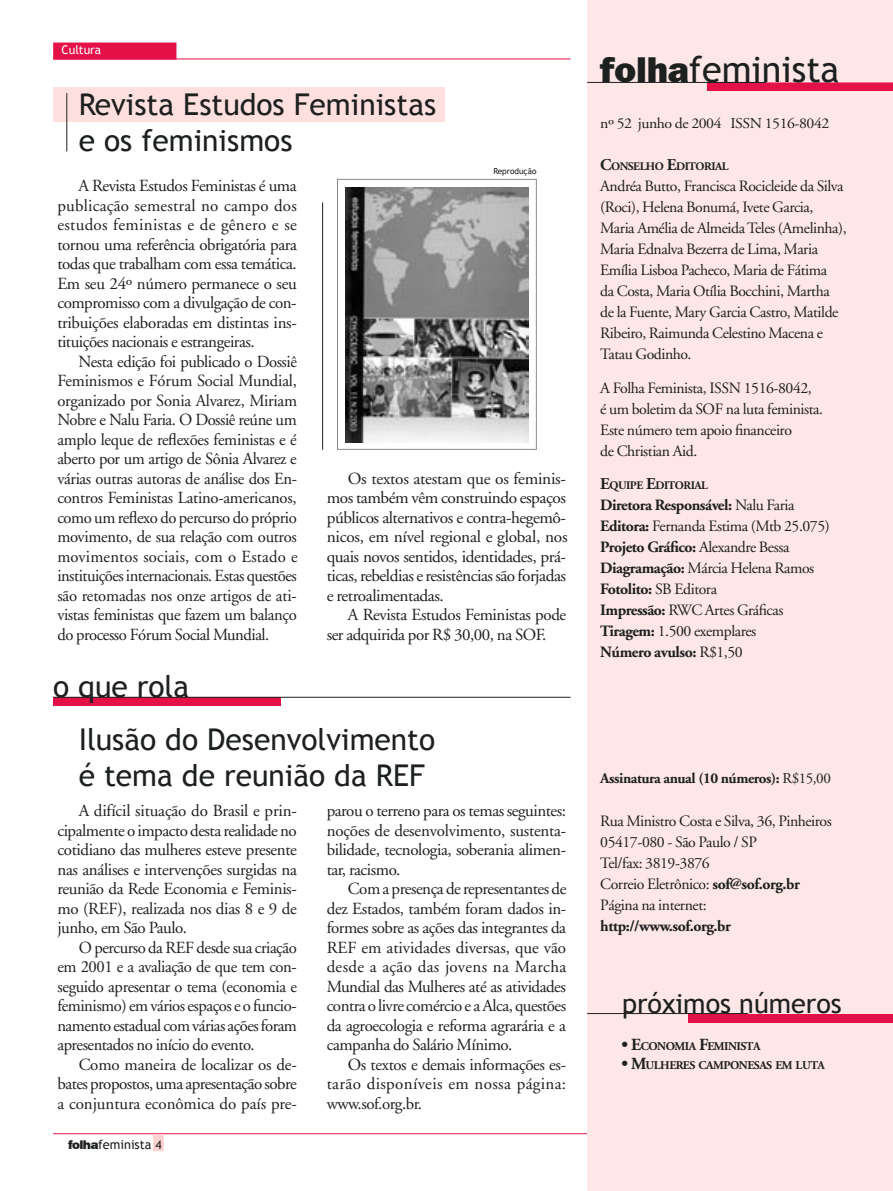
<style>
.page{position:relative;width:893px;height:1191px;background:#fff}
.page>*{position:absolute;margin:0;border:0;box-sizing:border-box;transform-origin:0 0}
.t1{font:36px "Trebuchet MS";color:#1c201e}
.titulinho{font:30px "Trebuchet MS";color:#1c201e}
.titulinho-2{font:27px "Trebuchet MS";color:#1c201e}
.texto{font:16.95px/19.5px "Adobe Garamond";letter-spacing:-.03em;color:#1c201e;text-align:justify}
.texto-2{font:15.75px/21px "Adobe Garamond";letter-spacing:-.03em;color:#1c201e}
.texto-3{font:700 15.75px "Adobe Garamond";letter-spacing:-.03em;color:#1c201e}
.texto-4{font:700 15px "Adobe Garamond";letter-spacing:-.03em;color:#1c201e}
.texto-5{font:15px "Adobe Garamond";letter-spacing:-.03em;color:#1c201e;scale:1.05 1}
.t2{font:12.75px "Trebuchet MS";color:#1c201e}
.cartola{font:12px "Trebuchet MS";color:#fff}
.texto-6{font:700 11.85px "Adobe Garamond";letter-spacing:-.04em;color:#1c201e}
.texto-7{font:700 11.55px "Adobe Garamond";letter-spacing:-.04em;color:#1c201e}
.crédito{font:8.25px "Trebuchet MS";color:#1c201e}
.s1{font-family:"Swiss 721 BT";font-weight:900;font-size:12px}
.s2{font-size:12px}
.s3{font-family:"Franklin Gothic";font-weight:800}
.s4{font-size:16.5px}
.s5{font-weight:400}
.s6{font-weight:700}
.s7{font-size:16.95px}
</style>
<div class="page">
<hr style="left:53px;top:1133px;width:787px;height:1px;background:#e41149">
<div style="left:154px;top:1134px;width:9px;height:16px;background:#ffd2d2"></div>
<div style="left:153px;top:1134px;width:11px;height:17px;border:2px solid #ffd2d2"></div>
<div style="left:587px;top:0;width:306px;height:1191px;background:#ffe7e7"></div>
<svg style="left:707px;top:82px;width:186px;height:9px"></svg>
<hr style="left:587px;top:82px;width:179px;height:1px;background:#1c201e">
<div style="left:688px;top:1014px;width:205px;height:8px;background:#e41149"></div>
<hr style="left:587px;top:1013px;width:161px;height:1px;background:#1c201e">
<div style="left:53px;top:88px;width:391px;height:34px;background:#ffe0df"></div>
<hr style="left:67px;top:93px;width:1px;height:58px;background:#1c201e">
<div style="left:54px;top:43px;width:122px;height:16px;background:#e41149"></div>
<hr style="left:53px;top:59px;width:518px;height:1px;background:#e41149">
<div style="left:53px;top:697px;width:228px;height:9px;background:#e41149"></div>
<hr style="left:53px;top:697px;width:518px;height:1px;background:#1c201e">
<hr style="left:322px;top:202px;width:1px;height:248px;background:#1c201e">
<div style="left:337px;top:179px;width:200px;height:270px;border:1px solid #868b8b"></div>
<img style="left:345px;top:187px;width:183px;height:256px">
<p class="cartola" style="left:62px;top:43px;width:41px">Cultura</p>
<p class="titulinho" style="left:79px;top:87px;width:359px">Revista Estudos Feministas</p>
<p class="titulinho" style="left:79px;top:123px;width:215px">e os feminismos</p>
<p class="crédito" style="left:493px;top:166px;width:45px">Reprodução</p>
<p class="texto" style="left:57px;top:176px;width:241px;text-indent:21px">A Revista Estudos Feministas é uma publicação semestral no campo dos estudos feministas e de gênero e se tornou uma referência obrigatória para todas que trabalham com essa temática.<br>Em seu 24º número permanece o seu compromisso com a divulgação de con&shy;tribuições elaboradas em distintas ins&shy;tituições nacionais e estrangeiras.</p>
<p class="texto" style="left:57px;top:352px;width:242px;text-indent:21px">Nesta edição foi publicado o Dossiê Feminismos e Fórum Social Mundial, organizado por Sonia Alvarez, Miriam Nobre e Nalu Faria. O Dossiê reúne um amplo leque de reflexões feministas e é aberto por um artigo de Sônia Alvarez e várias outras autoras de análise dos En&shy;contros Feministas Latino-americanos, como um reflexo do percurso do próprio movimento, de sua relação com outros movimentos sociais, com o Estado e instituições internacionais. Estas questões são retomadas nos onze artigos de ati&shy;vistas feministas que fazem um balanço do processo Fórum Social Mundial.</p>
<p class="titulinho" style="left:53px;top:669px;width:137px">o que rola</p>
<p class="texto" style="left:327px;top:469px;width:242px;text-indent:21px">Os textos atestam que os feminis&shy;mos também vêm construindo espaços públicos alternativos e contra-hegemô&shy;nicos, em nível regional e global, nos quais novos sentidos, identidades, prá&shy;ticas, rebeldias e resistências são forjadas e retroalimentadas.</p>
<p class="texto" style="left:327px;top:605px;width:241px;text-indent:21px">A Revista Estudos Feministas pode ser adquirida por R$ 30,00, na SOF.</p>
<p class="titulinho" style="left:79px;top:721px;width:358px">Ilusão do Desenvolvimento</p>
<p class="titulinho" style="left:79px;top:757px;width:348px">é tema de reunião da REF</p>
<p class="texto" style="left:57px;top:801px;width:241px;text-indent:21px">A difícil situação do Brasil e prin&shy;cipalmente o impacto desta realidade no cotidiano das mulheres esteve presente nas análises e intervenções surgidas na reunião da Rede Economia e Feminis&shy;mo (REF), realizada nos dias 8 e 9 de junho, em São Paulo.</p>
<p class="texto" style="left:57px;top:938px;width:241px;text-indent:21px">O percurso da REF desde sua criação em 2001 e a avaliação de que tem con&shy;seguido apresentar o tema (economia e feminismo) em vários espaços e o funcio&shy;namento estadual com várias ações foram apresentados no início do evento.</p>
<p class="texto" style="left:57px;top:1055px;width:241px;text-indent:21px">Como maneira de localizar os de&shy;bates propostos, uma apresentação sobre a conjuntura econômica do país pre-</p>
<p class="t2" style="left:68px;top:1137px;width:95px"><span class="s1">folha</span>feminista <span class="s2">4</span></p>
<p class="texto" style="left:327px;top:801px;width:241px">parou o terreno para os temas seguintes: noções de desenvolvimento, sustenta&shy;bilidade, tecnologia, soberania alimen&shy;tar, racismo.</p>
<p class="texto" style="left:327px;top:879px;width:241px;text-indent:21px">Com a presença de representantes de dez Estados, também foram dados in&shy;formes sobre as ações das integrantes da REF em atividades diversas, que vão desde a ação das jovens na Marcha Mundial das Mulheres até as atividades contra o livre comércio e a Alca, questões da agroecologia e reforma agrarária e a campanha do Salário Mínimo.</p>
<p class="texto" style="left:327px;top:1055px;width:241px;text-indent:21px">Os textos e demais informações es&shy;tarão disponíveis em nossa página: www.sof.org.br.</p>
<p class="t1" style="left:600px;top:48px;width:241px"><span class="s3">folha</span>feminista</p>
<p class="texto-5" style="left:600px;top:115px;width:220px">nº 52 junho de 2004 ISSN 1516-8042</p>
<p class="texto-7" style="left:600px;top:160px;width:130px"><span class="s4">C</span>ONSELHO <span class="s4">E</span>DITORIAL</p>
<p class="texto-2" style="left:600px;top:176px;width:248px">Andréa Butto, Francisca Rocicleide da Silva (Roci), Helena Bonumá, Ivete Garcia, Maria Amélia de Almeida Teles (Amelinha), Maria Ednalva Bezerra de Lima, Maria Emília Lisboa Pacheco, Maria de Fátima</p>
<p class="texto-2" style="left:600px;top:281px;width:240px">da Costa, Maria Otília Bocchini, Martha de la Fuente, Mary Garcia Castro, Matilde Ribeiro, Raimunda Celestino Macena e Tatau Godinho.</p>
<p class="texto-2" style="left:600px;top:377px;width:224px">A Folha Feminista, ISSN 1516-8042,<br>é um boletim da SOF na luta feminista.<br>Este número tem apoio financeiro<br>de Christian Aid.</p>
<p class="texto-7" style="left:600px;top:479px;width:109px"><span class="s4">E</span>QUIPE <span class="s4">E</span>DITORIAL</p>
<p class="texto-3" style="left:600px;top:497px;width:196px">Diretora Responsável: <span class="s5">Nalu Faria</span></p>
<p class="texto-2" style="left:600px;top:516px;width:231px"><span class="s6">Editora:</span> Fernanda Estima (Mtb 25.075)</p>
<p class="texto-3" style="left:600px;top:539px;width:191px">Projeto Gráfico: <span class="s5">Alexandre Bessa</span></p>
<p class="texto-2" style="left:600px;top:558px;width:216px"><span class="s6">Diagramação:</span> Márcia Helena Ramos</p>
<p class="texto-3" style="left:600px;top:581px;width:118px">Fotolito: <span class="s5">SB Editora</span></p>
<p class="texto-2" style="left:600px;top:600px;width:185px"><span class="s6">Impressão:</span> RWC Artes Gráficas</p>
<p class="texto-2" style="left:600px;top:621px;width:158px"><span class="s6">Tiragem:</span> 1.500 exemplares</p>
<p class="texto-3" style="left:600px;top:644px;width:144px">Número avulso: <span class="s5">R$1,50</span></p>
<p class="texto-4" style="left:600px;top:770px;width:232px">Assinatura anual (10 números): <span class="s5">R$15,00</span></p>
<p class="texto-2" style="left:600px;top:810px;width:233px">Rua Ministro Costa e Silva, 36, Pinheiros</p>
<p class="texto-2" style="left:600px;top:831px;width:158px">05417-080 - São Paulo / SP</p>
<p class="texto-2" style="left:600px;top:852px;width:111px">Tel/fax: 3819-3876</p>
<p class="texto-2" style="left:600px;top:873px;width:201px">Correio Eletrônico: <span class="s6">sof@sof.org.br</span></p>
<p class="texto-2" style="left:600px;top:894px;width:108px">Página na internet:</p>
<p class="texto-3" style="left:600px;top:917px;width:132px">http://www.sof.org.br</p>
<p class="titulinho-2" style="left:622px;top:987px;width:221px">próximos números</p>
<p class="texto-6" style="left:622px;top:1039px;width:140px"><span class="s7">• E</span>CONOMIA <span class="s7">F</span>EMINISTA</p>
<p class="texto-6" style="left:622px;top:1059px;width:205px"><span class="s7">• M</span>ULHERES CAMPONESAS EM LUTA</p>
</div>
